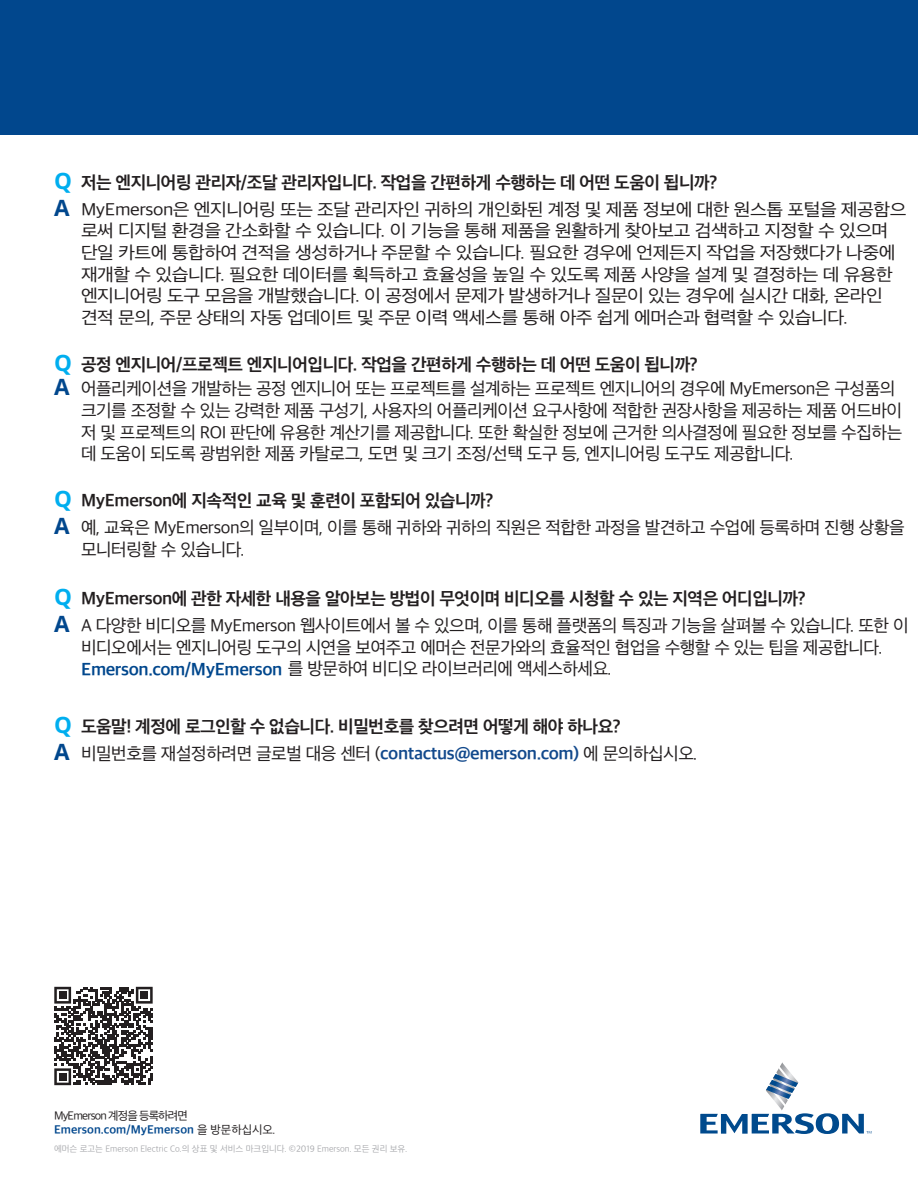
<style>
.page{position:relative;width:918px;height:1188px;background:#fff}
.page>*{position:absolute;margin:0;border:0;box-sizing:border-box;transform-origin:0 0}
.t1{font:700 22.5px "Noto Sans";color:#01478d}
.t2{font:18px/21.6px "Apple SD Gothic Neo";letter-spacing:-.025em;color:#231f20}
.t3{font:18px/21.6px "Apple SD Gothic Neo";letter-spacing:-.025em;color:#231f20;scale:1.08 1}
.t4{font:700 18px/27px "Apple SD Gothic Neo";letter-spacing:-.025em;color:#231f20}
.t5{font:12px/14.4px "Apple SD Gothic Neo";letter-spacing:-.07em;color:#231f20}
.t6{font:300 9px "Apple SD Gothic Neo";color:#a0a1a5}
.s1{font-family:"Noto Sans";font-size:22.5px;color:#00aeef}
.s2{font-family:"Noto Sans";font-weight:700;font-size:22.5px;color:#00aeef}
.s3{font-weight:700}
.s4{font-family:"Noto Sans";font-weight:700;font-size:22.5px;color:#01478d}
.s5{font-weight:700;color:#01478d}
.s6{font-family:"Noto Sans";font-size:22.5px;color:#01478d}
.s7{font-weight:400}
.s8{color:#12498c}
</style>
<div class="page">
<svg style="left:700px;top:1062px;width:171px;height:72px"></svg>
<svg style="left:54px;top:987px;width:99px;height:98px"></svg>
<div style="left:59px;top:992px;width:7px;height:7px;background:#231f20"></div>
<div style="left:141px;top:992px;width:7px;height:7px;background:#231f20"></div>
<div style="left:59px;top:1073px;width:7px;height:7px;background:#231f20"></div>
<div style="left:0;top:0;width:918px;height:135px;background:#01478d"></div>
<p class="t4" style="left:54px;top:170px;width:665px"><span class="s1">Q</span> 저는 엔지니어링 관리자/조달 관리자입니다. 작업을 간편하게 수행하는 데 어떤 도움이 됩니까?</p>
<p class="t1" style="left:54px;top:192px;width:17px">A</p>
<p class="t3" style="left:81px;top:200px;width:766px">MyEmerson은 엔지니어링 또는 조달 관리자인 귀하의 개인화된 계정 및 제품 정보에 대한 원스톱 포털을 제공함으 로써 디지털 환경을 간소화할 수 있습니다. 이 기능을 통해 제품을 원활하게 찾아보고 검색하고 지정할 수 있으며 단일 카트에 통합하여 견적을 생성하거나 주문할 수 있습니다. 필요한 경우에 언제든지 작업을 저장했다가 나중에 재개할 수 있습니다. 필요한 데이터를 획득하고 효율성을 높일 수 있도록 제품 사양을 설계 및 결정하는 데 유용한 엔지니어링 도구 모음을 개발했습니다. 이 공정에서 문제가 발생하거나 질문이 있는 경우에 실시간 대화, 온라인 견적 문의, 주문 상태의 자동 업데이트 및 주문 이력 액세스를 통해 아주 쉽게 에머슨과 협력할 수 있습니다.</p>
<p class="t2" style="left:81px;top:353px;width:816px;line-height:24.6px;text-indent:-27px"><span class="s2">Q</span> <span class="s3">공정 엔지니어/프로젝트 엔지니어입니다. 작업을 간편하게 수행하는 데 어떤 도움이 됩니까?<br></span>어플리케이션을 개발하는 공정 엔지니어 또는 프로젝트를 설계하는 프로젝트 엔지니어의 경우에 MyEmerson은 구성품의</p>
<p class="t2" style="left:81px;top:401px;width:823px;text-align:justify">크기를 조정할 수 있는 강력한 제품 구성기, 사용자의 어플리케이션 요구사항에 적합한 권장사항을 제공하는 제품 어드바이 저 및 프로젝트의 ROI 판단에 유용한 계산기를 제공합니다. 또한 확실한 정보에 근거한 의사결정에 필요한 정보를 수집하는 데 도움이 되도록 광범위한 제품 카탈로그, 도면 및 크기 조정/선택 도구 등, 엔지니어링 도구도 제공합니다.</p>
<p class="t2" style="left:54px;top:489px;width:852px;line-height:27px"><span class="s2">Q</span> <span class="s3">MyEmerson에 지속적인 교육 및 훈련이 포함되어 있습니까?<br></span><span class="s4">A</span> 예, 교육은 MyEmerson의 일부이며, 이를 통해 귀하와 귀하의 직원은 적합한 과정을 발견하고 수업에 등록하며 진행 상황을</p>
<p class="t2" style="left:81px;top:540px;width:166px">모니터링할 수 있습니다.</p>
<p class="t1" style="left:54px;top:371px;width:17px">A</p>
<p class="t2" style="left:54px;top:585px;width:856px;line-height:27.6px"><span class="s2">Q</span> <span class="s3">MyEmerson에 관한 자세한 내용을 알아보는 방법이 무엇이며 비디오를 시청할 수 있는 지역은 어디입니까?<br></span><span class="s4">A</span> A 다양한 비디오를 MyEmerson 웹사이트에서 볼 수 있으며, 이를 통해 플랫폼의 특징과 기능을 살펴볼 수 있습니다. 또한 이</p>
<p class="t2" style="left:81px;top:638px;width:803px">비디오에서는 엔지니어링 도구의 시연을 보여주고 에머슨 전문가와의 효율적인 협업을 수행할 수 있는 팁을 제공합니다.<br><span class="s5">Emerson.com/MyEmerson</span> 를 방문하여 비디오 라이브러리에 액세스하세요.</p>
<p class="t4" style="left:54px;top:714px;width:645px"><span class="s1">Q</span> 도움말! 계정에 로그인할 수 없습니다. 비밀번호를 찾으려면 어떻게 해야 하나요?<br><span class="s6">A</span> <span class="s7">비밀번호를 재설정하려면 글로벌 대응 센터 (</span><span class="s8">contactus@emerson.com)</span> <span class="s7">에 문의하십시오.</span></p>
<p class="t5" style="left:54px;top:1109px;width:223px">MyEmerson 계정을 등록하려면<br><span class="s5">Emerson.com/MyEmerson</span> 을 방문하십시오.</p>
<p class="t6" style="left:54px;top:1144px;width:355px">에머슨 로고는 Emerson Electric Co.의 상표 및 서비스 마크입니다. ©2019 Emerson. 모든 권리 보유.</p>
</div>
